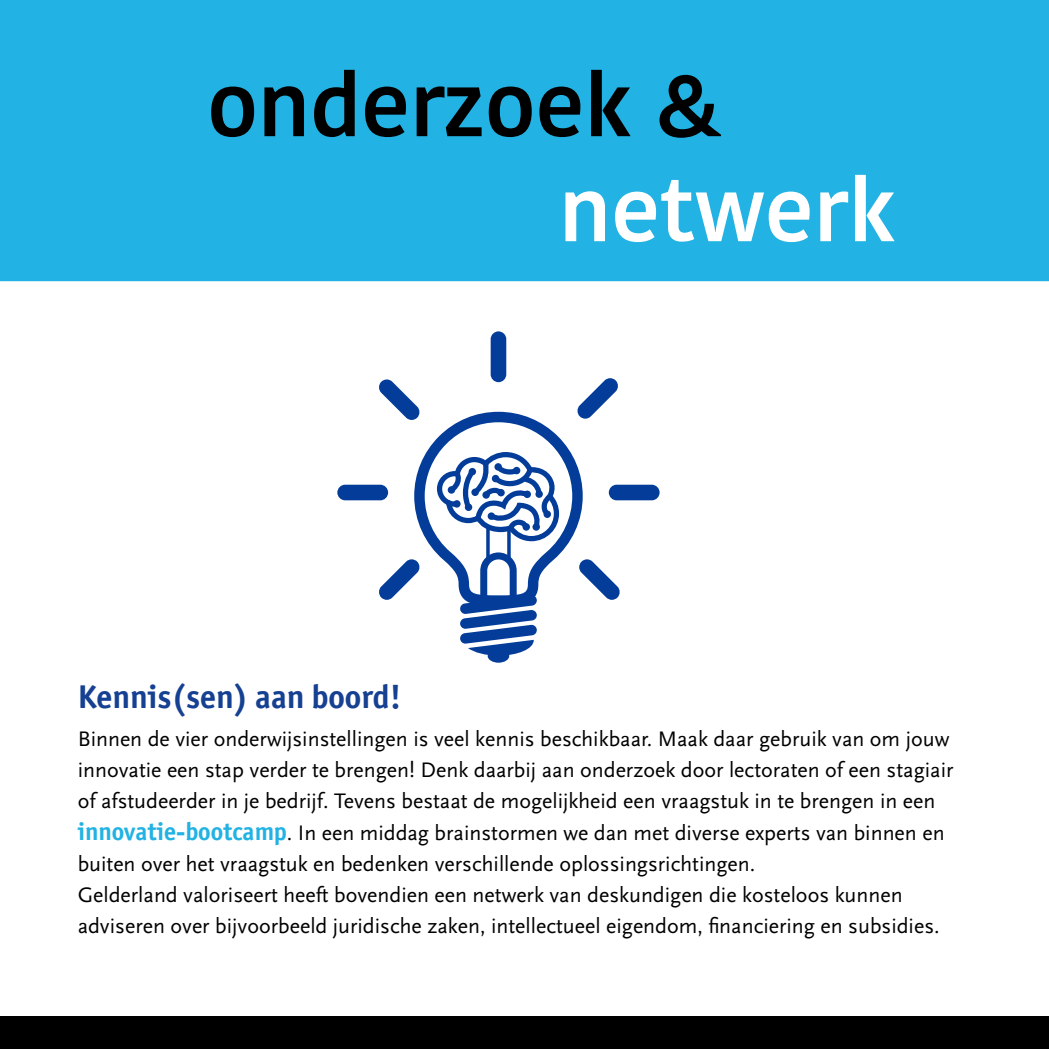
<style>
.page{position:relative;width:1049px;height:1049px;background:#fff}
.page>*{position:absolute;margin:0;border:0;box-sizing:border-box;transform-origin:0 0}
.t1{font:600 87.5px "Kohinoor Bangla";color:#000}
.t2{font:600 87.5px "Kohinoor Bangla";color:#fff}
.kop_donkerblauw{font:700 33px "Officina San ITC";color:#164091}
.brood{font:22px/31px "Scala Sans Pro";color:#000}
.s1{font-family:"Officina San ITC";font-weight:700;font-size:25px;color:#22b2e3}
</style>
<div class="page">
<div style="left:0;top:0;width:1049px;height:281px;background:#22b2e3"></div>
<div style="left:488px;top:649px;width:21px;height:14px;background:#043d99;border-radius:50%"></div>
<div style="left:337px;top:485px;width:51px;height:15px;background:#043d99;border-radius:8px"></div>
<div style="left:609px;top:485px;width:50px;height:15px;background:#043d99;border-radius:8px"></div>
<div style="left:491px;top:331px;width:15px;height:51px;background:#043d99;border-radius:8px"></div>
<svg style="left:378px;top:378px;width:242px;height:278px"></svg>
<div style="left:0;top:1016px;width:1049px;height:33px;background:#000"></div>
<p class="t1" style="left:207px;top:32px;width:513px">onderzoek &amp;</p>
<p class="t2" style="left:559px;top:137px;width:339px">netwerk</p>
<p class="kop_donkerblauw" style="left:78px;top:676px;width:325px">Kennis(sen) aan boord!</p>
<p class="brood" style="left:78px;top:723px;width:877px">Binnen de vier onderwijsinstellingen is veel kennis beschikbaar. Maak daar gebruik van om jouw innovatie een stap verder te brengen! Denk daarbij aan onderzoek door lectoraten of een stagiair of afstudeerder in je bedrijf. Tevens bestaat de mogelijkheid een vraagstuk in te brengen in een <span class="s1">innovatie-bootcamp</span>. In een middag brainstormen we dan met diverse experts van binnen en buiten over het vraagstuk en bedenken verschillende oplossingsrichtingen.</p>
<p class="brood" style="left:78px;top:879px;width:863px">Gelderland valoriseert heeft bovendien een netwerk van deskundigen die kosteloos kunnen adviseren over bijvoorbeeld juridische zaken, intellectueel eigendom, financiering en subsidies.</p>
</div>
